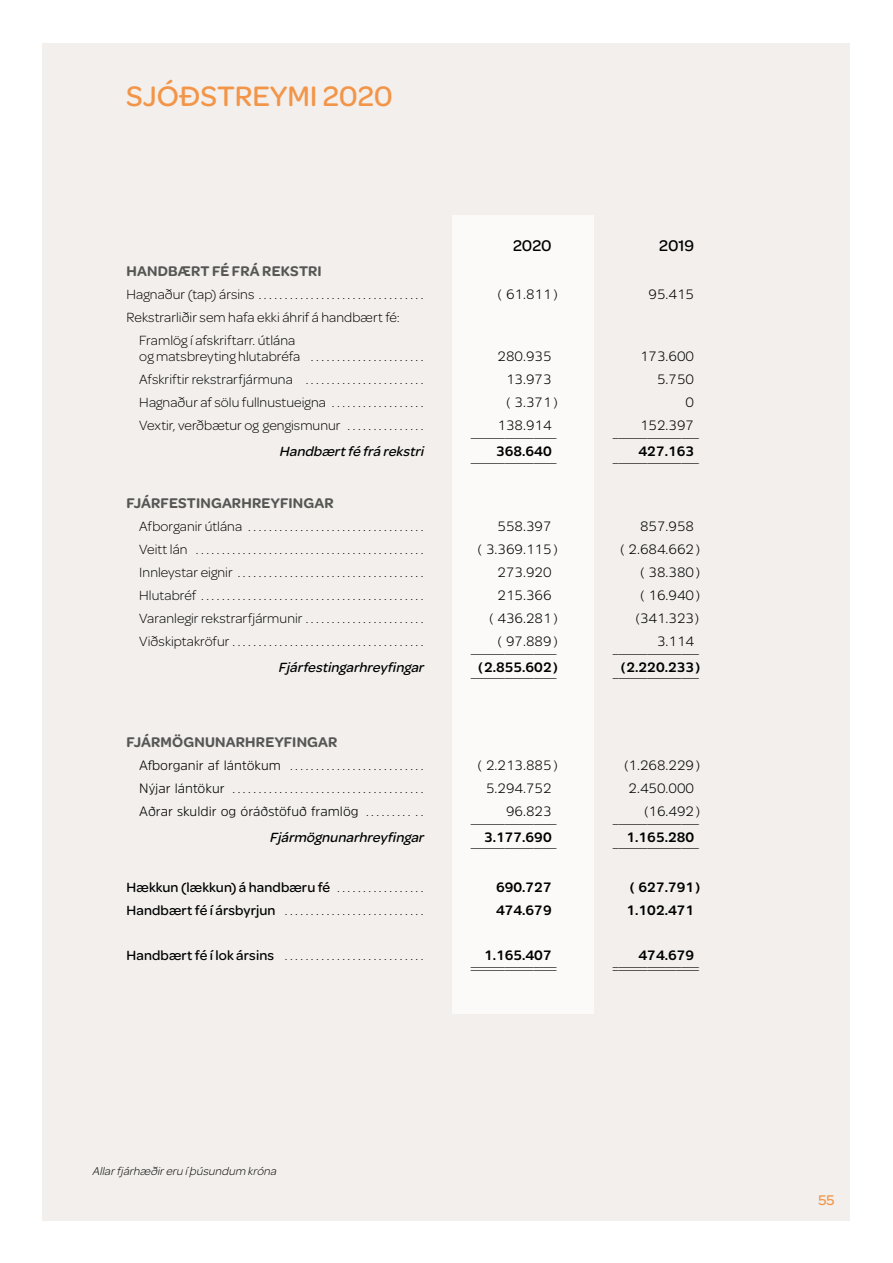
<style>
.page{position:relative;width:893px;height:1263px;background:#fff}
.page>*{position:absolute;margin:0;border:0;box-sizing:border-box;transform-origin:0 0}
.t1{font:500 30px "Omnes";color:#f39548}
.t2{font:500 16.5px "Omnes";color:#000}
.t3{font:600 15px "Omnes";letter-spacing:.01em;color:#565655}
.t4{font:500 15px "Omnes";color:#f39548}
.t5{font:300 14.25px/22.8px "Omnes";letter-spacing:.005em;color:#000}
.t6{font:italic 500 14.25px "Omnes";color:#000}
.t7{font:500 14.25px "Omnes";letter-spacing:.005em;color:#000}
.t8{font:300 13.5px "Amsi Pro";color:#000}
.t9{font:700 13.5px "Amsi Pro";color:#000}
.t10{font:italic 300 12px "Omnes";color:#000}
.s1{font-family:"Amsi Pro";font-size:13.5px}
.s2{font-family:"Omnes";font-size:14.25px}
.s3{font-weight:300}
.s4{font-weight:500}
</style>
<div class="page">
<div style="left:43px;top:43px;width:807px;height:1177px;background:#f2efec"></div>
<div style="left:452px;top:216px;width:142px;height:798px;background:#fff"></div>
<h1 class="t1" style="left:126px;top:79px;width:268px">SJÓÐSTREYMI 2020</h1>
<p class="t2" style="left:513px;top:236px;width:40px">2020</p>
<p class="t2" style="left:659px;top:236px;width:37px">2019</p>
<p class="t3" style="left:126px;top:262px;width:197px">HANDBÆRT FÉ FRÁ REKSTRI</p>
<p class="t5" style="left:126px;top:283px;width:298px">Hagnaður (tap) ársins . . . . . . . . . . . . . . . . . . . . . . . . . . . . . . . .</p>
<p class="t8" style="left:497px;top:285px;width:62px">( 61.811)</p>
<p class="t8" style="left:648px;top:285px;width:47px">95.415</p>
<p class="t5" style="left:139px;top:305px;width:262px;text-indent:-13px">Rekstrarliðir sem hafa ekki áhrif á handbært fé:<br>Framlög í afskriftarr. útlána</p>
<p class="t5" style="left:139px;top:345px;width:286px">og matsbreyting hlutabréfa . . . . . . . . . . . . . . . . . . . . . .</p>
<p class="t8" style="left:498px;top:347px;width:56px">280.935</p>
<p class="t8" style="left:640px;top:347px;width:56px">173.600</p>
<p class="t5" style="left:139px;top:368px;width:286px">Afskriftir rekstrarfjármuna . . . . . . . . . . . . . . . . . . . . . . .</p>
<p class="t8" style="left:506px;top:370px;width:47px">13.973</p>
<p class="t8" style="left:657px;top:370px;width:39px">5.750</p>
<p class="t5" style="left:139px;top:391px;width:286px">Hagnaður af sölu fullnustueigna . . . . . . . . . . . . . . . . . .</p>
<p class="t8" style="left:506px;top:393px;width:54px">( 3.371)</p>
<p class="t8" style="left:686px;top:393px;width:10px">0</p>
<p class="t5" style="left:139px;top:414px;width:286px">Vextir, verðbætur og gengismunur . . . . . . . . . . . . . . .</p>
<p class="t8" style="left:498px;top:416px;width:56px">138.914</p>
<p class="t8" style="left:640px;top:416px;width:56px">152.397</p>
<p class="t5" style="left:470px;top:426px;width:89px">–––––––––––––––</p>
<p class="t5" style="left:612px;top:426px;width:89px">–––––––––––––––</p>
<p class="t6" style="left:279px;top:443px;width:149px">Handbærtfé frá rekstri</p>
<p class="t9" style="left:496px;top:442px;width:57px">368.640</p>
<p class="t9" style="left:639px;top:442px;width:57px">427.163</p>
<p class="t5" style="left:470px;top:451px;width:89px">–––––––––––––––</p>
<p class="t5" style="left:612px;top:451px;width:89px">–––––––––––––––</p>
<p class="t3" style="left:126px;top:495px;width:209px">FJÁRFESTINGARHREYFINGAR</p>
<p class="t5" style="left:139px;top:515px;width:286px">Afborganir útlána . . . . . . . . . . . . . . . . . . . . . . . . . . . . . . . . . .</p>
<p class="t8" style="left:498px;top:517px;width:56px">558.397</p>
<p class="t8" style="left:640px;top:517px;width:56px">857.958</p>
<p class="t5" style="left:139px;top:538px;width:286px">Veitt lán . . . . . . . . . . . . . . . . . . . . . . . . . . . . . . . . . . . . . . . . . . . .</p>
<p class="t8" style="left:477px;top:540px;width:82px">( 3.369.115)</p>
<p class="t8" style="left:620px;top:540px;width:82px">( 2.684.662)</p>
<p class="t5" style="left:139px;top:561px;width:286px">Innleystar eignir . . . . . . . . . . . . . . . . . . . . . . . . . . . . . . . . . . . .</p>
<p class="t8" style="left:498px;top:563px;width:56px">273.920</p>
<p class="t8" style="left:640px;top:563px;width:62px">( 38.380)</p>
<p class="t5" style="left:139px;top:584px;width:286px">Hlutabréf . . . . . . . . . . . . . . . . . . . . . . . . . . . . . . . . . . . . . . . . . . .</p>
<p class="t8" style="left:498px;top:586px;width:56px">215.366</p>
<p class="t8" style="left:640px;top:586px;width:62px">( 16.940)</p>
<p class="t5" style="left:139px;top:607px;width:286px">Varanlegir rekstrarfjármunir . . . . . . . . . . . . . . . . . . . . . . .</p>
<p class="t8" style="left:489px;top:609px;width:71px">( 436.281)</p>
<p class="t8" style="left:635px;top:609px;width:66px">(341.323)</p>
<p class="t5" style="left:139px;top:630px;width:286px">Viðskiptakröfur . . . . . . . . . . . . . . . . . . . . . . . . . . . . . . . . . . . . .</p>
<p class="t8" style="left:497px;top:632px;width:62px">( 97.889)</p>
<p class="t8" style="left:657px;top:632px;width:39px">3.114</p>
<p class="t5" style="left:470px;top:642px;width:89px">–––––––––––––––</p>
<p class="t5" style="left:612px;top:642px;width:89px">–––––––––––––––</p>
<p class="t6" style="left:278px;top:659px;width:150px">Fjárfestingarhreyfingar</p>
<p class="t9" style="left:478px;top:657px;width:82px">(2.855.602)</p>
<p class="t9" style="left:620px;top:657px;width:82px">(2.220.233)</p>
<p class="t5" style="left:470px;top:666px;width:89px">–––––––––––––––</p>
<p class="t5" style="left:612px;top:666px;width:89px">–––––––––––––––</p>
<p class="t3" style="left:126px;top:733px;width:212px">FJÁRMÖGNUNARHREYFINGAR</p>
<p class="t5" style="left:139px;top:754px;width:286px"><span class="s1">Afborganir af lántökum</span> . . . . . . . . . . . . . . . . . . . . . . . . . .</p>
<p class="t8" style="left:477px;top:756px;width:82px">( 2.213.885)</p>
<p class="t8" style="left:624px;top:756px;width:78px">(1.268.229)</p>
<p class="t5" style="left:139px;top:777px;width:286px"><span class="s1">Nýjar lántökur</span> . . . . . . . . . . . . . . . . . . . . . . . . . . . . . . . . . . . . .</p>
<p class="t8" style="left:486px;top:779px;width:67px">5.294.752</p>
<p class="t8" style="left:629px;top:779px;width:67px">2.450.000</p>
<p class="t8" style="left:139px;top:801px;width:286px">Aðrar skuldir og óráðstöfuð framlög <span class="s2">. . . . . . . . . . .</span></p>
<p class="t8" style="left:506px;top:801px;width:47px">96.823</p>
<p class="t8" style="left:644px;top:801px;width:58px">(16.492)</p>
<p class="t5" style="left:470px;top:812px;width:89px">–––––––––––––––</p>
<p class="t5" style="left:612px;top:812px;width:89px">–––––––––––––––</p>
<p class="t6" style="left:270px;top:829px;width:159px">Fjármögnunarhreyfingar</p>
<p class="t9" style="left:484px;top:827px;width:69px">3.177.690</p>
<p class="t9" style="left:626px;top:827px;width:69px">1.165.280</p>
<p class="t5" style="left:470px;top:836px;width:89px">–––––––––––––––</p>
<p class="t5" style="left:612px;top:836px;width:89px">–––––––––––––––</p>
<p class="t7" style="left:127px;top:879px;width:298px">Hækkun (lækkun) á handbæru fé <span class="s3">. . . . . . . . . . . . . . . . .</span></p>
<p class="t9" style="left:496px;top:878px;width:57px">690.727</p>
<p class="t9" style="left:630px;top:878px;width:72px">( 627.791)</p>
<p class="t5" style="left:126px;top:898px;width:299px"><span class="s4">Handbært fé í ársbyrjun</span> . . . . . . . . . . . . . . . . . . . . . . . . . . .</p>
<p class="t9" style="left:496px;top:901px;width:57px">474.679</p>
<p class="t9" style="left:626px;top:901px;width:69px">1.102.471</p>
<p class="t5" style="left:126px;top:944px;width:298px"><span class="s4">Handbært fé í lok ársins</span> . . . . . . . . . . . . . . . . . . . . . . . . . . .</p>
<p class="t9" style="left:484px;top:946px;width:69px">1.165.407</p>
<p class="t9" style="left:639px;top:946px;width:57px">474.679</p>
<p class="t5" style="left:470px;top:955px;width:89px">–––––––––––––––</p>
<p class="t5" style="left:470px;top:958px;width:89px">–––––––––––––––</p>
<p class="t5" style="left:612px;top:955px;width:89px">–––––––––––––––</p>
<p class="t5" style="left:612px;top:958px;width:89px">–––––––––––––––</p>
<p class="t10" style="left:92px;top:1164px;width:188px">Allarfjárhæðireru í þúsundum króna</p>
<p class="t4" style="left:819px;top:1192px;width:18px">55</p>
</div>
